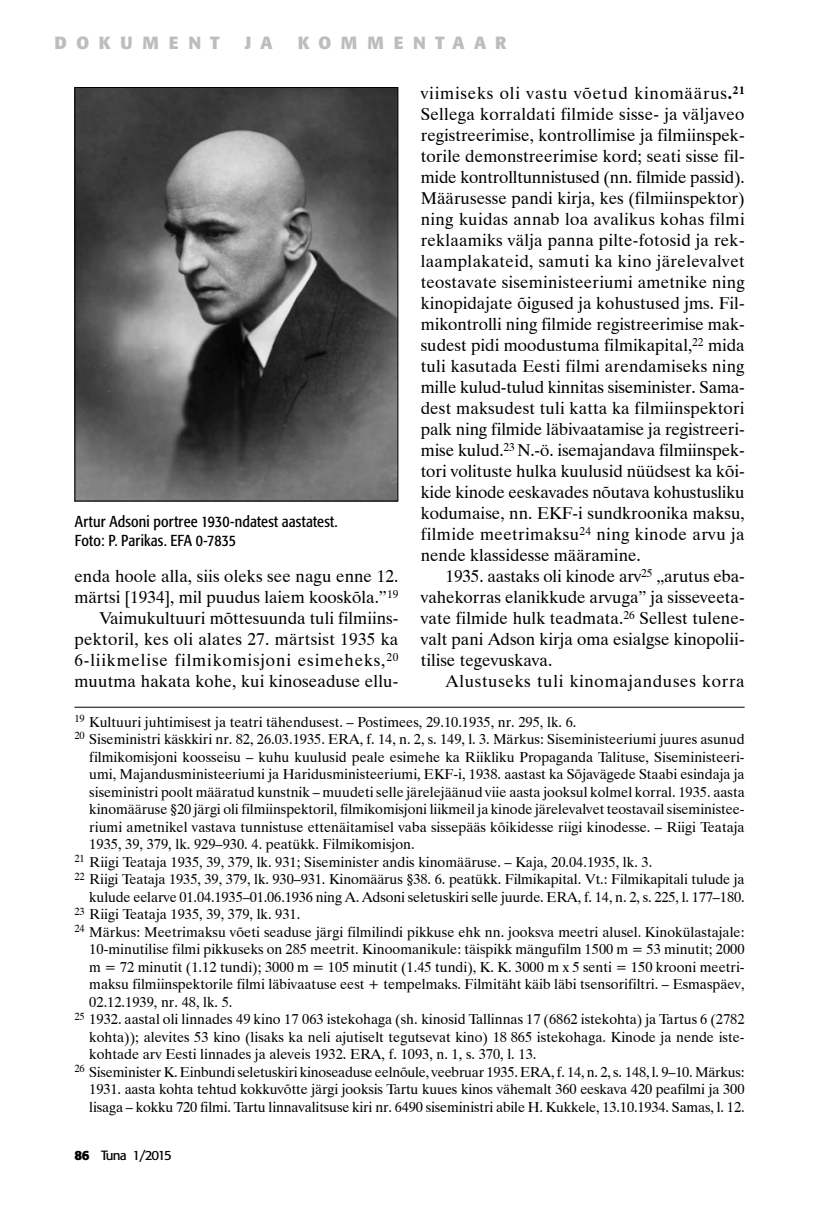
<style>
.page{position:relative;width:834px;height:1216px;background:#fff}
.page>*{position:absolute;margin:0;border:0;box-sizing:border-box;transform-origin:0 0}
.t1{font:700 17.5px "Formata";letter-spacing:.545em;color:#bebdbc}
.t2{font:17.15px/21px "Dutch 801 BT";letter-spacing:.005em;color:#000;text-align:justify}
.t3{font:17.15px "Dutch 801 BT";letter-spacing:.04em;color:#000}
.t4{font:condensed 15.75px/18.9px "Formata";letter-spacing:.01em;color:#000}
.t5{font:14.35px "Dutch 801 BT";color:#000}
.t6{font:13.3px "Formata";letter-spacing:-.09em;color:#000}
.s1{font-weight:700}
</style>
<div class="page">
<hr style="left:74px;top:706px;width:670px;height:1px;background:#000">
<img style="left:76px;top:89px;width:320px;height:410px">
<div style="left:74px;top:87px;width:324px;height:414px;border:1px solid #000"></div>
<p class="t1" style="left:55px;top:31px;width:167px">DOKUMENT</p>
<p class="t1" style="left:245px;top:31px;width:29px">J A</p>
<p class="t1" style="left:298px;top:31px;width:210px">KOMMENTAAR</p>
<p class="t2" style="left:420px;top:82px;width:325px">viimiseks oli vastu võetud kinomäärus<span class="s1">.</span><sup>21<br></sup>Sellega korraldati filmide sisse- ja väljaveo registreerimise, kontrollimise ja filmiinspek&shy;torile demonstreerimise kord; seati sisse fil&shy;mide kontrolltunnistused (nn. filmide passid).<br>Määrusesse pandi kirja, kes (filmiinspektor) ning kuidas annab loa avalikus kohas filmi reklaamiks välja panna pilte-fotosid ja rek&shy;laamplakateid, samuti ka kino järelevalvet teostavate siseministeeriumi ametnike ning kinopidajate õigused ja kohustused jms. Fil&shy;mikontrolli ning filmide registreerimise mak&shy;sudest pidi moodustuma filmikapital,<sup>22</sup> mida tuli kasutada Eesti filmi arendamiseks ning mille kulud-tulud kinnitas siseminister. Sama&shy;dest maksudest tuli katta ka filmiinspektori palk ning filmide läbivaatamise ja registreeri&shy;mise kulud.<sup>23</sup> N.-ö. isemajandava filmiinspek&shy;tori volituste hulka kuulusid nüüdsest ka kõi&shy;kide kinode eeskavades nõutava kohustusliku kodumaise, nn. EKF-i sundkroonika maksu, filmide meetrimaksu<sup>24</sup> ning kinode arvu ja nende klassidesse määramine.</p>
<p class="t2" style="left:420px;top:565px;width:325px;text-indent:25px">1935. aastaks oli kinode arv<sup>25</sup> „arutus eba&shy;vahekorras elanikkude arvuga” ja sisseveeta&shy;vate filmide hulk teadmata.<sup>26</sup> Sellest tulene&shy;valt pani Adson kirja oma esialgse kinopolii&shy;tilise tegevuskava.</p>
<p class="t3" style="left:445px;top:670px;width:300px">Alustuseks tuli kinomajanduses korra</p>
<p class="t5" style="left:74px;top:712px;width:503px"><sup>19</sup> Kultuuri juhtimisest ja teatri tähendusest. – Postimees, 29.10.1935, nr. 295, lk. 6.</p>
<p class="t5" style="left:74px;top:730px;width:671px"><sup>20</sup> Siseministri käskkiri nr. 82, 26.03.1935. ERA, f. 14, n. 2, s. 149, l. 3. Märkus: Siseministeeriumi juures asunud</p>
<p class="t5" style="left:89px;top:747px;width:656px">filmikomisjoni koosseisu – kuhu kuulusid peale esimehe ka Riikliku Propaganda Talituse, Siseministeeri-</p>
<p class="t5" style="left:89px;top:765px;width:656px">umi, Majandusministeeriumi ja Haridusministeeriumi, EKF-i, 1938. aastast ka Sõjavägede Staabi esindaja ja</p>
<p class="t5" style="left:89px;top:782px;width:656px">siseministri poolt määratud kunstnik – muudeti selle järelejäänud viie aasta jooksul kolmel korral. 1935. aasta</p>
<p class="t5" style="left:89px;top:800px;width:656px">kinomääruse §20 järgi oli filmiinspektoril, filmikomisjoni liikmeil ja kinode järelevalvet teostavail siseministee-</p>
<p class="t5" style="left:89px;top:817px;width:656px">riumi ametnikel vastava tunnistuse ettenäitamisel vaba sissepääs kõikidesse riigi kinodesse. – Riigi Teataja</p>
<p class="t5" style="left:89px;top:835px;width:327px">1935, 39, 379, lk. 929–930. 4. peatükk. Filmikomisjon.</p>
<p class="t5" style="left:74px;top:852px;width:579px"><sup>21</sup> Riigi Teataja 1935, 39, 379, lk. 931; Siseminister andis kinomääruse. – Kaja, 20.04.1935, lk. 3.</p>
<p class="t5" style="left:74px;top:870px;width:671px"><sup>22</sup> Riigi Teataja 1935, 39, 379, lk. 930–931. Kinomäärus §38. 6. peatükk. Filmikapital. Vt.: Filmikapitali tulude ja</p>
<p class="t5" style="left:89px;top:887px;width:656px">kulude eelarve 01.04.1935–01.06.1936 ning A. Adsoni seletuskiri selle juurde. ERA, f. 14, n. 2, s. 225, l. 177–180.</p>
<p class="t5" style="left:74px;top:905px;width:227px"><sup>23</sup> Riigi Teataja 1935, 39, 379, lk. 931.</p>
<p class="t5" style="left:74px;top:922px;width:671px"><sup>24</sup> Märkus: Meetrimaksu võeti seaduse järgi filmilindi pikkuse ehk nn. jooksva meetri alusel. Kinokülastajale:</p>
<p class="t5" style="left:89px;top:940px;width:656px">10-minutilise filmi pikkuseks on 285 meetrit. Kinoomanikule: täispikk mängufilm 1500 m = 53 minutit; 2000</p>
<p class="t5" style="left:89px;top:957px;width:656px">m = 72 minutit (1.12 tundi); 3000 m = 105 minutit (1.45 tundi), K. K. 3000 m x 5 senti = 150 krooni meetri-</p>
<p class="t5" style="left:89px;top:975px;width:656px">maksu filmiinspektorile filmi läbivaatuse eest + tempelmaks. Filmitäht käib läbi tsensorifiltri. – Esmaspäev,</p>
<p class="t5" style="left:89px;top:992px;width:145px">02.12.1939, nr. 48, lk. 5.</p>
<p class="t5" style="left:74px;top:1010px;width:671px"><sup>25</sup> 1932. aastal oli linnades 49 kino 17 063 istekohaga (sh. kinosid Tallinnas 17 (6862 istekohta) ja Tartus 6 (2782</p>
<p class="t5" style="left:89px;top:1027px;width:656px">kohta)); alevites 53 kino (lisaks ka neli ajutiselt tegutsevat kino) 18 865 istekohaga. Kinode ja nende iste-</p>
<p class="t5" style="left:89px;top:1045px;width:448px">kohtade arv Eesti linnades ja aleveis 1932. ERA, f. 1093, n. 1, s. 370, l. 13.</p>
<p class="t5" style="left:74px;top:1062px;width:671px"><sup>26</sup> Siseminister K. Einbundi seletuskiri kinoseaduse eelnõule, veebruar 1935. ERA, f. 14, n. 2, s. 148, l. 9–10. Märkus:</p>
<p class="t5" style="left:89px;top:1080px;width:656px">1931. aasta kohta tehtud kokkuvõtte järgi jooksis Tartu kuues kinos vähemalt 360 eeskava 420 peafilmi ja 300</p>
<p class="t5" style="left:89px;top:1097px;width:656px">lisaga – kokku 720 filmi. Tartu linnavalitsuse kiri nr. 6490 siseministri abile H. Kukkele, 13.10.1934. Samas, l. 12.</p>
<p class="t4" style="left:75px;top:512px;width:264px">Artur Adsoni portree 1930-ndatest aastatest.<br>Foto: P. Parikas. EFA 0-7835</p>
<p class="t2" style="left:74px;top:565px;width:325px;text-align:right">enda hoole alla, siis oleks see nagu enne 12. märtsi [1934], mil puudus laiem kooskõla.”<sup>19<br></sup>Vaimukultuuri mõttesuunda tuli filmiins&shy;pektoril, kes oli alates 27. märtsist 1935 ka 6-liikmelise filmikomisjoni esimeheks,<sup>20 </sup>muutma hakata kohe, kui kinoseaduse ellu-</p>
<p class="t6" style="left:74px;top:1147px;width:99px"><span class="s1">86</span> Tuna 1/2015</p>
</div>
